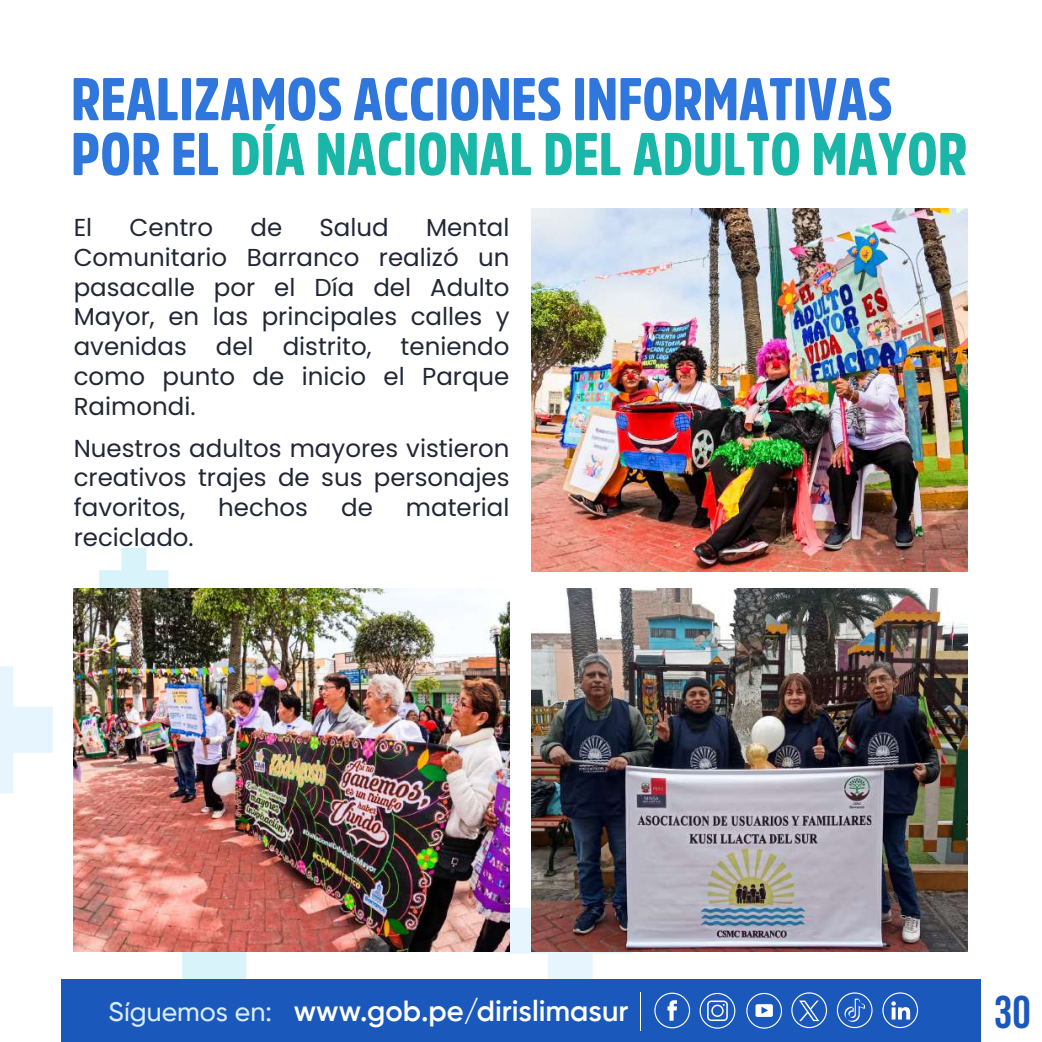
<style>
.page{position:relative;width:1042px;height:1042px;background:#fff}
.page>*{position:absolute;margin:0;border:0;box-sizing:border-box;transform-origin:0 0}
.t1{font:900 59.68px/54.8px "Amsi Pro Cond";color:#2f76dd}
.t2{font:45.85px "Bebas Neue";color:#1b58bc}
.t3{font:600 29.05px "Gilroy";color:#fff}
.t4{font:24.5px/29.8px "Poppins";color:#212735;text-align:justify}
.s1{color:#1ab7a8}
.s2{font-weight:500;font-size:26.6px;color:#d7edff}
</style>
<div class="page">
<div style="left:182px;top:952px;width:65px;height:27px;background:#d9f3fb"></div>
<svg style="left:99px;top:548px;width:70px;height:40px"></svg>
<svg style="left:0;top:666px;width:53px;height:127px"></svg>
<svg style="left:508px;top:867px;width:125px;height:112px"></svg>
<div style="left:62px;top:979px;width:919px;height:63px;background:#1b58bc"></div>
<svg style="left:654px;top:992px;width:36px;height:36px"></svg>
<svg style="left:699px;top:993px;width:36px;height:35px"></svg>
<svg style="left:746px;top:993px;width:36px;height:35px"></svg>
<svg style="left:837px;top:992px;width:35px;height:36px"></svg>
<svg style="left:791px;top:992px;width:36px;height:36px"></svg>
<svg style="left:882px;top:992px;width:36px;height:36px"></svg>
<hr style="left:640px;top:992px;width:1px;height:39px;background:#fff">
<img style="left:532px;top:209px;width:435px;height:363px">
<img style="left:532px;top:588px;width:435px;height:364px">
<img style="left:74px;top:588px;width:435px;height:364px">
<h1 class="t1" style="left:71px;top:70px;width:897px">REALIZAMOS ACCIONES INFORMATIVAS<br>POR EL <span class="s1">DÍA NACIONAL DEL ADULTO MAYOR</span></h1>
<p class="t4" style="left:74px;top:213px;width:437px;text-indent:352px">Mental Comunitario Barranco realizó un pasacalle por el Día del Adulto Mayor, en las principales calles y avenidas del distrito, teniendo como punto de inicio el Parque Raimondi.</p>
<p class="t4" style="left:74px;top:433px;width:437px">Nuestros adultos mayores vistieron creativos trajes de sus personajes favoritos,</p>
<p class="t4" style="left:74px;top:213px;width:20px">El</p>
<p class="t4" style="left:130px;top:213px;width:85px">Centro</p>
<p class="t4" style="left:250px;top:213px;width:33px">de</p>
<p class="t4" style="left:319px;top:213px;width:71px">Salud</p>
<p class="t4" style="left:218px;top:493px;width:91px">hechos</p>
<p class="t4" style="left:341px;top:493px;width:33px">de</p>
<p class="t4" style="left:406px;top:493px;width:105px">material</p>
<p class="t4" style="left:74px;top:522px;width:122px">reciclado.</p>
<p class="t3" style="left:109px;top:993px;width:521px"><span class="s2">Síguemos en:</span> www.gob.pe/dirislimasur</p>
<h2 class="t2" style="left:994px;top:986px;width:38px">30</h2>
</div>
